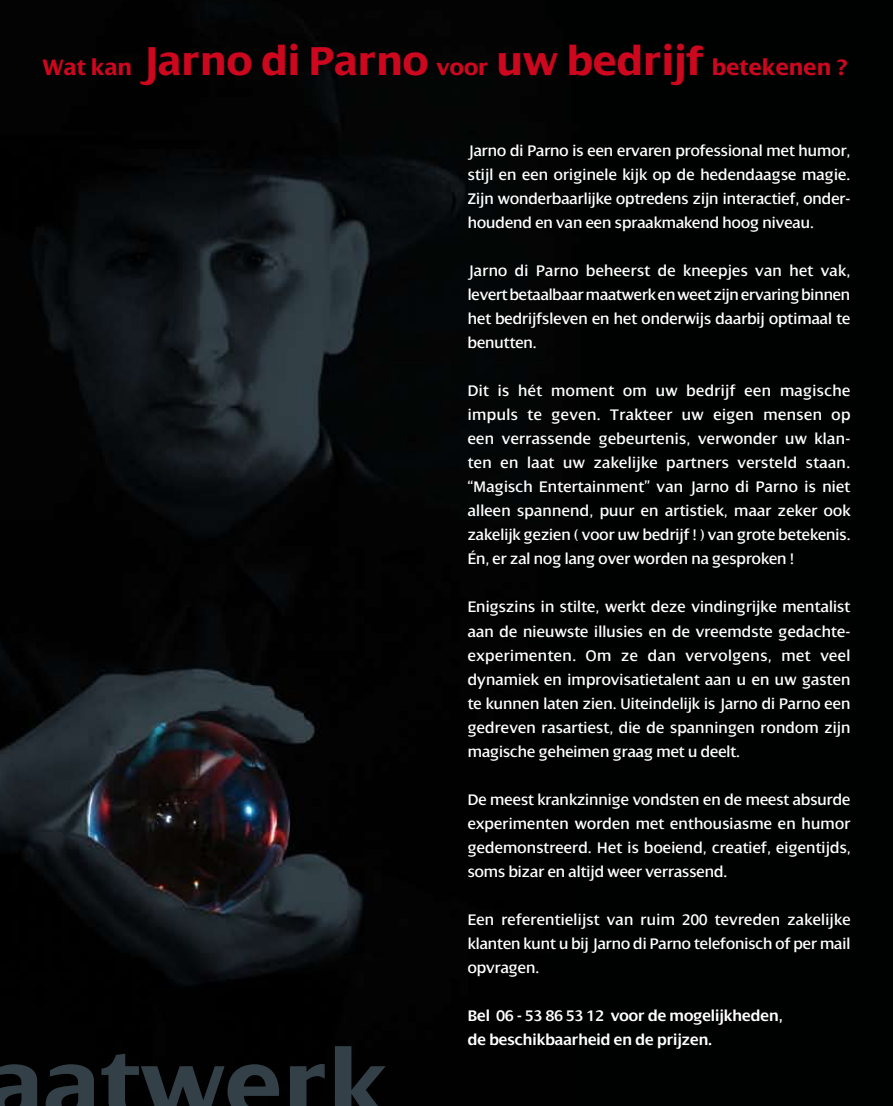
<style>
.page{position:relative;width:893px;height:1106px;background:#fff}
.page>*{position:absolute;margin:0;border:0;box-sizing:border-box;transform-origin:0 0}
.t1{font:700 103.35px "Dialog";color:#334047}
.t2{font:700 43.5px "Dialog";color:#cd071e}
.t3{font:16.5px/24px "Dialog";color:#fff;text-align:justify}
.t4{font:600 16.5px/24px "Dialog";color:#fff}
.s1{font-size:24px}
</style>
<div class="page">
<img style="left:0;top:0;width:893px;height:1106px">
<h2 class="t2" style="left:43px;top:37px;width:807px"><span class="s1">Wat kan</span> Jarno di Parno <span class="s1">voor</span> uw bedrijf <span class="s1">betekenen ?</span></h2>
<h1 class="t1" style="left:-13px;top:1028px;width:403px">aatwerk</h1>
<p class="t3" style="left:468px;top:139px;width:384px">Jarno di Parno is een ervaren professional met humor, stijl en een originele kijk op de hedendaagse magie.<br>Zijn wonderbaarlijke optredens zijn interactief, onder&shy;houdend en van een spraakmakend hoog niveau.</p>
<p class="t3" style="left:468px;top:259px;width:384px">Jarno di Parno beheerst de kneepjes van het vak, levert betaalbaar maatwerk en weet zijn ervaring binnen het bedrijfsleven en het onderwijs daarbij optimaal te benutten.</p>
<p class="t3" style="left:468px;top:379px;width:384px">Dit is hét moment om uw bedrijf een magische impuls te geven. Trakteer uw eigen mensen op een verrassende gebeurtenis, verwonder uw klan&shy;ten en laat uw zakelijke partners versteld staan. “Magisch Entertainment” van Jarno di Parno is niet alleen spannend, puur en artistiek, maar zeker ook zakelijk gezien ( voor uw bedrijf ! ) van grote betekenis.<br>Én, er zal nog lang over worden na gesproken !</p>
<p class="t3" style="left:468px;top:595px;width:384px">Enigszins in stilte, werkt deze vindingrijke mentalist aan de nieuwste illusies en de vreemdste gedachte&shy;experimenten. Om ze dan vervolgens, met veel dynamiek en improvisatietalent aan u en uw gasten te kunnen laten zien. Uiteindelijk is Jarno di Parno een gedreven rasartiest, die de spanningen rondom zijn magische geheimen graag met u deelt.</p>
<p class="t3" style="left:468px;top:787px;width:384px">De meest krankzinnige vondsten en de meest absurde experimenten worden met enthousiasme en humor gedemonstreerd. Het is boeiend, creatief, eigentijds, soms bizar en altijd weer verrassend.</p>
<p class="t3" style="left:468px;top:907px;width:384px">Een referentielijst van ruim 200 tevreden zakelijke klanten kunt u bij Jarno di Parno telefonisch of per mail opvragen.</p>
<p class="t4" style="left:468px;top:1003px;width:316px">Bel 06 - 53 86 53 12 voor de mogelijkheden, de beschikbaarheid en de prijzen.</p>
</div>
